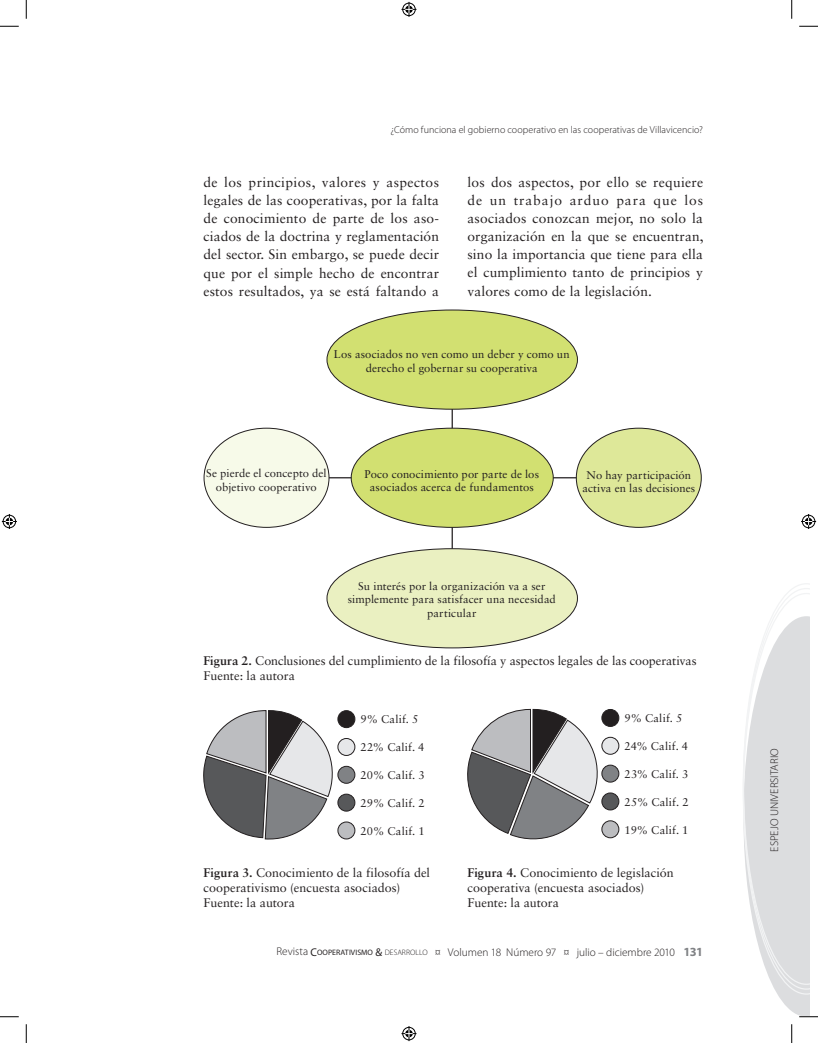
<style>
.page{position:relative;width:818px;height:1043px;background:#fff}
.page>*{position:absolute;margin:0;border:0;box-sizing:border-box;transform-origin:0 0}
.t1{font:13.75px/18.1px "Sabon LT Std";letter-spacing:.01em;color:#231f20;text-align:justify}
.t2{font:12.5px/15px "Sabon LT Std";color:#231f20}
.t3{font:700 12.5px "Myriad Pro";color:#808285}
.t4{font:11.25px/13.5px "Sabon LT Std";letter-spacing:.01em;color:#231f20;text-align:center}
.t5{font:300 11.25px "Myriad Pro";color:#231f20}
.t6{font:300 10px "Myriad Pro";letter-spacing:.005em;color:#231f20}
.s1{font-weight:700}
.s2{font-weight:400}
.s3{font-weight:400;font-size:7.88px}
.s4{font-size:7.88px}
</style>
<div class="page">
<hr style="left:451px;top:392px;width:2px;height:183px;background:#231f20">
<hr style="left:326px;top:477px;width:263px;height:1px;background:#231f20">
<div style="left:327px;top:310px;width:250px;height:99px;background:#d2e071;border-radius:50%"></div>
<div style="left:351px;top:428px;width:202px;height:99px;background:#d2e071;border-radius:50%"></div>
<div style="left:576px;top:428px;width:125px;height:99px;background:#dee899;border-radius:50%"></div>
<div style="left:204px;top:428px;width:125px;height:99px;background:#f7fae9;border-radius:50%"></div>
<div style="left:327px;top:548px;width:250px;height:100px;background:#eaf0c1;border-radius:50%"></div>
<div style="left:338px;top:710px;width:17px;height:17px;background:#231f20;border-radius:50%"></div>
<div style="left:338px;top:710px;width:17px;height:17px;border:1px solid #231f20;border-radius:50%"></div>
<div style="left:338px;top:766px;width:17px;height:17px;background:#808285;border-radius:50%"></div>
<div style="left:338px;top:766px;width:17px;height:17px;border:1px solid #231f20;border-radius:50%"></div>
<div style="left:338px;top:738px;width:17px;height:17px;background:#e6e7e9;border-radius:50%"></div>
<div style="left:338px;top:738px;width:17px;height:17px;border:1px solid #231f20;border-radius:50%"></div>
<div style="left:338px;top:794px;width:17px;height:17px;background:#57585a;border-radius:50%"></div>
<div style="left:338px;top:794px;width:17px;height:17px;border:1px solid #231f20;border-radius:50%"></div>
<div style="left:338px;top:822px;width:17px;height:17px;background:#bcbdc0;border-radius:50%"></div>
<div style="left:338px;top:821px;width:17px;height:18px;border:1px solid #231f20;border-radius:50%"></div>
<svg style="left:203px;top:710px;width:136px;height:130px"></svg>
<svg style="left:467px;top:709px;width:138px;height:131px"></svg>
<div style="left:602px;top:709px;width:16px;height:17px;background:#231f20;border-radius:50%"></div>
<div style="left:601px;top:709px;width:18px;height:17px;border:1px solid #231f20;border-radius:50%"></div>
<div style="left:602px;top:765px;width:16px;height:17px;background:#808285;border-radius:50%"></div>
<div style="left:601px;top:765px;width:18px;height:17px;border:1px solid #231f20;border-radius:50%"></div>
<div style="left:602px;top:737px;width:16px;height:17px;background:#e6e7e9;border-radius:50%"></div>
<div style="left:601px;top:737px;width:18px;height:17px;border:1px solid #231f20;border-radius:50%"></div>
<div style="left:602px;top:793px;width:16px;height:17px;background:#57585a;border-radius:50%"></div>
<div style="left:601px;top:792px;width:18px;height:18px;border:1px solid #231f20;border-radius:50%"></div>
<div style="left:602px;top:820px;width:16px;height:17px;background:#bcbdc0;border-radius:50%"></div>
<div style="left:601px;top:820px;width:18px;height:18px;border:1px solid #231f20;border-radius:50%"></div>
<svg style="left:0;top:25px;width:19px;height:2px"></svg>
<svg style="left:799px;top:25px;width:19px;height:2px"></svg>
<svg style="left:0;top:1016px;width:19px;height:1px"></svg>
<svg style="left:743px;top:583px;width:75px;height:434px"></svg>
<svg style="left:25px;top:0;width:2px;height:19px"></svg>
<svg style="left:25px;top:1024px;width:2px;height:18px"></svg>
<svg style="left:791px;top:0;width:1px;height:19px"></svg>
<svg style="left:791px;top:1024px;width:1px;height:18px"></svg>
<svg style="left:401px;top:2px;width:15px;height:15px"></svg>
<svg style="left:401px;top:1026px;width:15px;height:15px"></svg>
<svg style="left:2px;top:514px;width:15px;height:15px"></svg>
<svg style="left:801px;top:514px;width:15px;height:15px"></svg>
<p class="t6" style="left:390px;top:124px;width:314px">¿Cómo funciona el gobierno cooperativo en las cooperativas de Villavicencio?</p>
<p class="t1" style="left:203px;top:173px;width:237px">de los principios, valores y aspectos legales de las cooperativas, por la falta de conocimiento de parte de los aso&shy;ciados de la doctrina y reglamentación del sector. Sin embargo, se puede decir que por el simple hecho de encontrar estos resultados, ya se está faltando a</p>
<p class="t1" style="left:467px;top:173px;width:238px">los dos aspectos, por ello se requiere de un trabajo arduo para que los asociados conozcan mejor, no solo la organización en la que se encuentran, sino la importancia que tiene para ella el cumplimiento tanto de principios y valores como de la legislación.</p>
<p class="t4" style="left:334px;top:347px;width:237px">Los asociados no ven como un deber y como un derecho el gobernar su cooperativa</p>
<p class="t4" style="left:206px;top:466px;width:122px">Se pierde el concepto del objetivo cooperativo</p>
<p class="t4" style="left:582px;top:468px;width:114px">No hay participación activa en las decisiones</p>
<p class="t4" style="left:364px;top:467px;width:176px">Poco conocimiento por parte de los asociados acerca de fundamentos</p>
<p class="t4" style="left:348px;top:579px;width:210px">Su interés por la organización va a ser simplemente para satisfacer una necesidad particular</p>
<p class="t2" style="left:203px;top:653px;width:494px"><span class="s1">Figura 2.</span> Conclusiones del cumplimiento de la filosofía y aspectos legales de las cooperativas<br>Fuente: la autora</p>
<p class="t4" style="left:360px;top:712px;width:59px">9% Calif. 5</p>
<p class="t4" style="left:624px;top:711px;width:59px">9% Calif. 5</p>
<p class="t4" style="left:360px;top:740px;width:65px">22% Calif. 4</p>
<p class="t4" style="left:624px;top:739px;width:65px">24% Calif. 4</p>
<p class="t4" style="left:360px;top:768px;width:66px">20% Calif. 3</p>
<p class="t4" style="left:624px;top:767px;width:65px">23% Calif. 3</p>
<p class="t4" style="left:360px;top:796px;width:66px">29% Calif. 2</p>
<p class="t4" style="left:360px;top:824px;width:66px">20% Calif. 1</p>
<p class="t2" style="left:203px;top:865px;width:228px"><span class="s1">Figura 3.</span> Conocimiento de la filosofía del cooperativismo (encuesta asociados)<br>Fuente: la autora</p>
<p class="t4" style="left:624px;top:795px;width:66px">25% Calif. 2</p>
<p class="t4" style="left:624px;top:822px;width:65px">19% Calif. 1</p>
<p class="t2" style="left:467px;top:865px;width:208px"><span class="s1">Figura 4.</span> Conocimiento de legislación cooperativa (encuesta asociados)<br>Fuente: la autora</p>
<p class="t5" style="left:276px;top:945px;width:400px">Revista <span class="s2">C</span><span class="s3">OOPERATIVISMO</span> <span class="s2">&amp;</span> <span class="s4">DESARROLLO</span> ¤ Volumen 18 Número 97 ¤ julio – diciembre 2010</p>
<p class="t3" style="left:683px;top:943px;width:21px">131</p>
<p class="t5" style="left:768px;top:851px;width:105px;rotate:-90deg">Espejo universitario</p>
</div>
